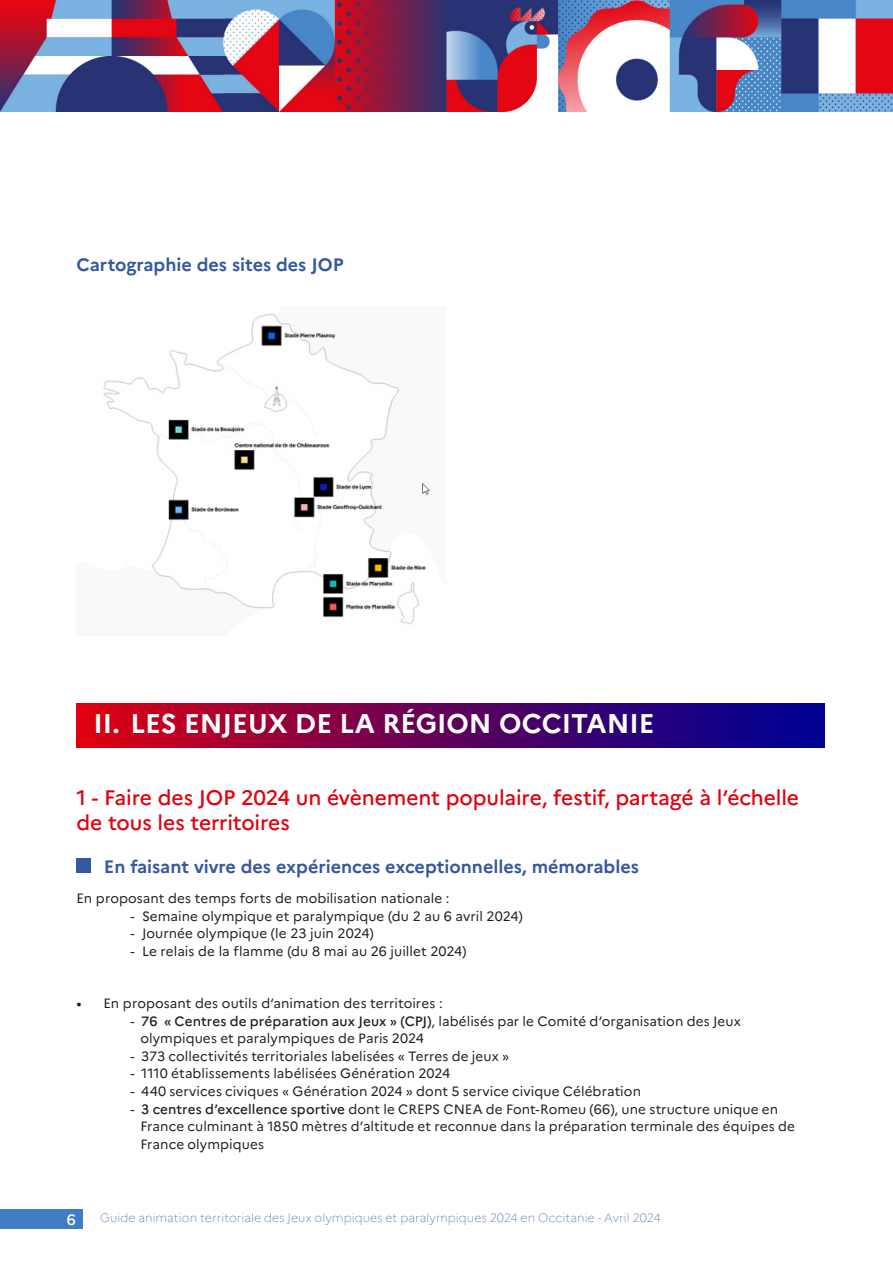
<style>
.page{position:relative;width:893px;height:1263px;background:#fff}
.page>*{position:absolute;margin:0;border:0;box-sizing:border-box;transform-origin:0 0}
.titre_de_chapitre{font:700 27px "Marianne";color:#fff}
.Titre_1_rouge{font:500 21px/25.2px "Marianne";letter-spacing:-.01em;color:#e1000f}
.Titre_2_bleu{font:700 18px "Marianne";color:#3558a2}
.t1{font:500 15px "Marianne";color:#fff}
.t2{font:13.5px/17.5px "Marianne";letter-spacing:.005em;color:#231f20}
.t3{font:100 12px "Marianne";letter-spacing:.005em;color:#3558a2}
.s1{font-weight:500}
</style>
<div class="page">
<div style="left:0;top:1210px;width:83px;height:19px;background:#417dc4"></div>
<img style="left:103px;top:313px;width:327px;height:311px">
<img style="left:0;top:0;width:893px;height:112px">
<div style="left:77px;top:704px;width:748px;height:44px;background:linear-gradient(to right,#d80014,#00009a)"></div>
<div style="left:77px;top:858px;width:14px;height:15px;background:#3558a2"></div>
<p class="Titre_2_bleu" style="left:77px;top:253px;width:269px">Cartographie des sites des JOP</p>
<p class="titre_de_chapitre" style="left:94px;top:706px;width:562px">II. LES ENJEUX DE LA RÉGION OCCITANIE</p>
<p class="Titre_1_rouge" style="left:77px;top:784px;width:724px">1 - Faire des JOP 2024 un évènement populaire, festif, partagé à l’échelle de tous les territoires</p>
<p class="Titre_2_bleu" style="left:104px;top:855px;width:536px">En faisant vivre des expériences exceptionnelles, mémorables</p>
<p class="t2" style="left:77px;top:889px;width:374px">En proposant des temps forts de mobilisation nationale :</p>
<p class="t2" style="left:131px;top:907px;width:394px">- Semaine olympique et paralympique (du 2 au 6 avril 2024)</p>
<p class="t2" style="left:131px;top:924px;width:245px">- Journée olympique (le 23 juin 2024)</p>
<p class="t2" style="left:131px;top:942px;width:337px">- Le relais de la flamme (du 8 mai au 26 juillet 2024)</p>
<p class="t2" style="left:77px;top:995px;width:368px"><span class="s1">•</span> En proposant des outils d’animation des territoires :</p>
<p class="t2" style="left:140px;top:1012px;width:602px;text-indent:-10px">- <span class="s1">76 « Centres de préparation aux Jeux » (CPJ)</span>, labélisés par le Comité d’organisation des Jeux olympiques et paralympiques de Paris 2024</p>
<p class="t2" style="left:131px;top:1047px;width:380px">- 373 collectivités territoriales labelisées « Terres de jeux »</p>
<p class="t2" style="left:131px;top:1065px;width:321px">- 1110 établissements labélisées Génération 2024</p>
<p class="t2" style="left:131px;top:1082px;width:512px">- 440 services civiques « Génération 2024 » dont 5 service civique Célébration</p>
<p class="t2" style="left:140px;top:1100px;width:656px;text-indent:-10px">- <span class="s1">3 centres d’excellence sportive</span> dont le CREPS CNEA de Font-Romeu (66), une structure unique en<br>France culminant à 1850 mètres d’altitude et reconnue dans la préparation terminale des équipes de<br>France olympiques</p>
<p class="t1" style="left:67px;top:1210px;width:10px">6</p>
<p class="t3" style="left:100px;top:1211px;width:562px">Guide animation territoriale des Jeux olympiques et paralympiques 2024 en Occitanie - Avril 2024</p>
</div>
